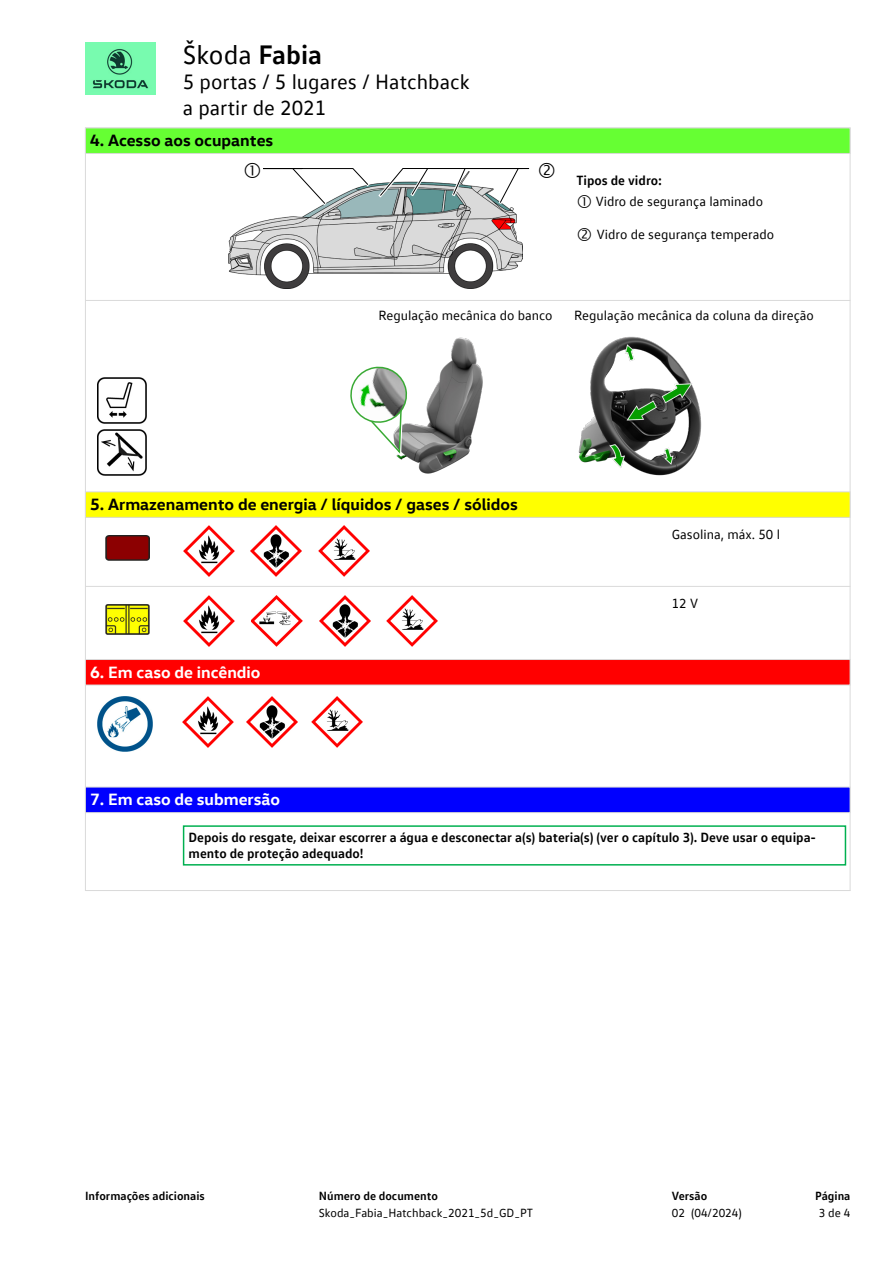
<style>
.page{position:relative;width:893px;height:1263px;background:#fff}
.page>*{position:absolute;margin:0;border:0;box-sizing:border-box;transform-origin:0 0}
.t1{font:27px "VW Text Office";color:#000}
.t2{font:21px/25.5px "VW Text Office";color:#000}
.Kapiteltitel{font:700 16.5px "VW Head Office";color:#000}
.Kapiteltitel_weiß{font:700 16.5px "VW Head Office";color:#fff}
.Text{font:13.5px "VW Text Office";color:#000}
.Hinweistext{font:700 13.5px/16.5px "VW Text Office";color:#000}
.Text_fett{font:700 13.5px "VW Text Office";color:#000}
.Fusszeile_fett{font:700 12px "VW Text Office";color:#000}
.Fusszeile{font:12px "VW Text Office";color:#000}
.s1{font-weight:700}
</style>
<div class="page">
<img style="left:85px;top:43px;width:71px;height:52px">
<img style="left:229px;top:209px;width:294px;height:79px">
<hr style="left:85px;top:128px;width:1px;height:763px;background:#dadada">
<hr style="left:850px;top:128px;width:1px;height:763px;background:#dadada">
<div style="left:85px;top:492px;width:765px;height:25px;background:#ff0"></div>
<div style="left:85px;top:491px;width:765px;height:27px;border:1px solid #dadada"></div>
<img style="left:183px;top:526px;width:51px;height:51px">
<img style="left:250px;top:526px;width:51px;height:51px">
<img style="left:318px;top:526px;width:51px;height:51px">
<img style="left:183px;top:595px;width:51px;height:51px">
<img style="left:319px;top:595px;width:51px;height:52px">
<img style="left:251px;top:595px;width:51px;height:52px">
<img style="left:387px;top:595px;width:51px;height:51px">
<img style="left:106px;top:604px;width:43px;height:30px">
<hr style="left:85px;top:586px;width:765px;height:1px;background:#dadada">
<img style="left:106px;top:536px;width:43px;height:25px">
<img style="left:574px;top:336px;width:135px;height:157px">
<img style="left:409px;top:337px;width:74px;height:137px">
<svg style="left:350px;top:366px;width:59px;height:94px"></svg>
<div style="left:85px;top:128px;width:765px;height:25px;background:#6f3"></div>
<div style="left:85px;top:128px;width:765px;height:26px;border:1px solid #dadada"></div>
<hr style="left:85px;top:890px;width:765px;height:1px;background:#dadada">
<hr style="left:85px;top:300px;width:765px;height:1px;background:#dadada">
<img style="left:97px;top:696px;width:55px;height:55px">
<img style="left:183px;top:696px;width:51px;height:51px">
<img style="left:247px;top:696px;width:51px;height:51px">
<img style="left:311px;top:696px;width:51px;height:51px">
<div style="left:85px;top:659px;width:765px;height:26px;background:#f00"></div>
<div style="left:85px;top:659px;width:765px;height:26px;border:1px solid #dadada"></div>
<div style="left:183px;top:825px;width:663px;height:40px;border:2px solid #00b050"></div>
<div style="left:85px;top:787px;width:765px;height:26px;background:#00f"></div>
<div style="left:85px;top:787px;width:765px;height:26px;border:1px solid #dadada"></div>
<img style="left:98px;top:429px;width:49px;height:47px">
<img style="left:98px;top:377px;width:49px;height:47px">
<svg style="left:263px;top:168px;width:267px;height:41px"></svg>
<h1 class="t1" style="left:183px;top:38px;width:141px">Škoda <span class="s1">Fabia</span></h1>
<h2 class="t2" style="left:183px;top:69px;width:289px">5 portas / 5 lugares / Hatchback a partir de 2021</h2>
<p class="Kapiteltitel" style="left:90px;top:130px;width:185px">4. Acesso aos ocupantes</p>
<p class="Text_fett" style="left:576px;top:172px;width:87px">Tipos de vidro:</p>
<p class="Text" style="left:596px;top:193px;width:169px">Vidro de segurança laminado</p>
<p class="Text" style="left:597px;top:226px;width:179px">Vidro de segurança temperado</p>
<p class="Text" style="left:378px;top:307px;width:176px">Regulação mecânica do banco</p>
<p class="Text" style="left:574px;top:307px;width:241px">Regulação mecânica da coluna da direção</p>
<p class="Kapiteltitel" style="left:90px;top:494px;width:429px">5. Armazenamento de energia / líquidos / gases / sólidos</p>
<p class="Kapiteltitel_weiß" style="left:90px;top:661px;width:172px">6. Em caso de incêndio</p>
<p class="Kapiteltitel_weiß" style="left:90px;top:789px;width:192px">7. Em caso de submersão</p>
<p class="Text" style="left:672px;top:526px;width:110px">Gasolina, máx. 50 l</p>
<p class="Text" style="left:672px;top:595px;width:28px">12 V</p>
<p class="Hinweistext" style="left:189px;top:828px;width:629px">Depois do resgate, deixar escorrer a água e desconectar a(s) bateria(s) (ver o capítulo 3). Deve usar o equipa&shy;mento de proteção adequado!</p>
<p class="Fusszeile_fett" style="left:85px;top:1188px;width:121px">Informações adicionais</p>
<p class="Fusszeile_fett" style="left:319px;top:1188px;width:120px">Número de documento</p>
<p class="Fusszeile" style="left:319px;top:1206px;width:216px">Skoda_Fabia_Hatchback_2021_5d_GD_PT</p>
<p class="Fusszeile_fett" style="left:672px;top:1188px;width:37px">Versão</p>
<p class="Fusszeile" style="left:672px;top:1206px;width:72px">02 (04/2024)</p>
<p class="Fusszeile_fett" style="left:815px;top:1188px;width:37px">Página</p>
<p class="Fusszeile" style="left:819px;top:1206px;width:33px">3 de 4</p>
</div>
